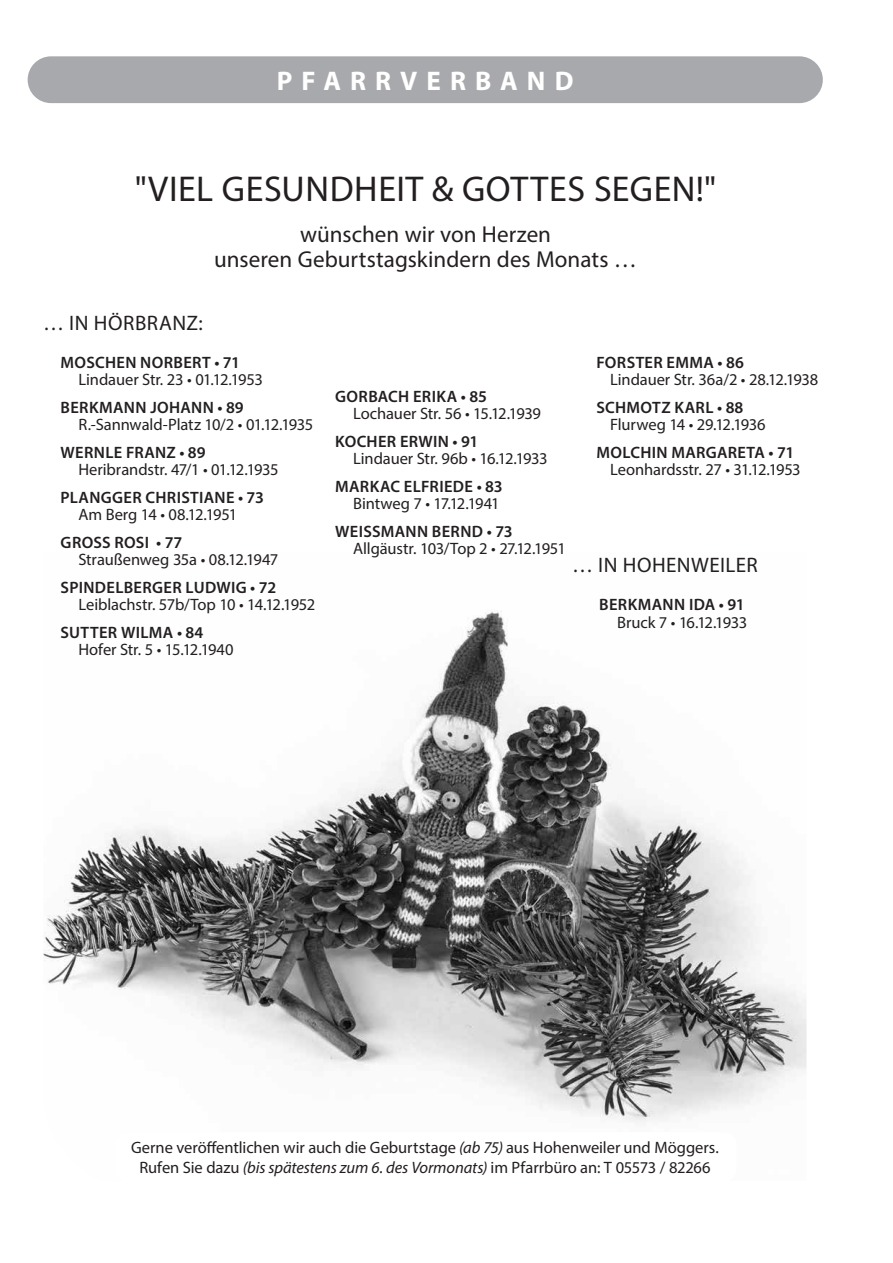
<style>
.page{position:relative;width:893px;height:1263px;background:#fff}
.page>*{position:absolute;margin:0;border:0;box-sizing:border-box;transform-origin:0 0}
.t1{font:36px "Myriad Pro";letter-spacing:.015em;color:#231f20}
.t2{font:700 27px "Myriad Pro";letter-spacing:.33em;color:#fff}
.t3{font:23.1px/25.2px "Myriad Pro";color:#231f20;text-align:center}
.t4{font:21px "Myriad Pro";letter-spacing:.02em;color:#231f20}
.t5{font:16.5px/19.8px "Myriad Pro";letter-spacing:-.005em;color:#231f20;text-align:center}
.t6{font:600 16.5px "Myriad Pro";letter-spacing:.02em;color:#231f20}
.t7{font:16.5px "Myriad Pro";letter-spacing:-.025em;color:#231f20}
.s1{font-style:italic}
</style>
<div class="page">
<div style="left:28px;top:56px;width:795px;height:47px;background:#a8a9ad;border-radius:23px"></div>
<img style="left:43px;top:611px;width:763px;height:511px">
<h2 class="t2" style="left:277px;top:63px;width:298px">PFARRVERBAND</h2>
<h1 class="t1" style="left:135px;top:167px;width:583px">"VIEL GESUNDHEIT &amp; GOTTES SEGEN!"</h1>
<h3 class="t3" style="left:214px;top:221px;width:424px">wünschen wir von Herzen<br>unseren Geburtstagskindern des Monats …</h3>
<p class="t4" style="left:43px;top:310px;width:161px">… IN HÖRBRANZ:</p>
<p class="t6" style="left:61px;top:352px;width:181px">MOSCHEN NORBERT • 71</p>
<p class="t6" style="left:61px;top:397px;width:185px">BERKMANN JOHANN • 89</p>
<p class="t6" style="left:61px;top:442px;width:146px">WERNLE FRANZ • 89</p>
<p class="t6" style="left:61px;top:487px;width:205px">PLANGGER CHRISTIANE • 73</p>
<p class="t6" style="left:61px;top:532px;width:123px">GROSS ROSI • 77</p>
<p class="t6" style="left:61px;top:577px;width:217px">SPINDELBERGER LUDWIG • 72</p>
<p class="t6" style="left:61px;top:622px;width:144px">SUTTER WILMA • 84</p>
<p class="t5" style="left:78px;top:369px;width:186px">Lindauer Str. 23 • 01.12.1953</p>
<p class="t5" style="left:78px;top:414px;width:236px">R.-Sannwald-Platz 10/2 • 01.12.1935</p>
<p class="t5" style="left:78px;top:459px;width:202px">Heribrandstr. 47/1 • 01.12.1935</p>
<p class="t5" style="left:78px;top:504px;width:160px">Am Berg 14 • 08.12.1951</p>
<p class="t5" style="left:78px;top:549px;width:201px">Straußenweg 35a • 08.12.1947</p>
<p class="t5" style="left:78px;top:594px;width:238px">Leiblachstr. 57b/Top 10 • 14.12.1952</p>
<p class="t5" style="left:78px;top:639px;width:157px">Hofer Str. 5 • 15.12.1940</p>
<p class="t6" style="left:335px;top:386px;width:153px">GORBACH ERIKA • 85</p>
<p class="t6" style="left:335px;top:431px;width:145px">KOCHER ERWIN • 91</p>
<p class="t6" style="left:335px;top:476px;width:169px">MARKAC ELFRIEDE • 83</p>
<p class="t6" style="left:335px;top:521px;width:179px">WEISSMANN BERND • 73</p>
<p class="t5" style="left:353px;top:403px;width:189px">Lochauer Str. 56 • 15.12.1939</p>
<p class="t5" style="left:353px;top:448px;width:196px">Lindauer Str. 96b • 16.12.1933</p>
<p class="t5" style="left:353px;top:493px;width:148px">Bintweg 7 • 17.12.1941</p>
<p class="t5" style="left:353px;top:538px;width:214px">Allgäustr. 103/Top 2 • 27.12.1951</p>
<p class="t6" style="left:596px;top:352px;width:149px">FORSTER EMMA • 86</p>
<p class="t6" style="left:596px;top:397px;width:149px">SCHMOTZ KARL • 88</p>
<p class="t6" style="left:596px;top:442px;width:199px">MOLCHIN MARGARETA • 71</p>
<p class="t5" style="left:610px;top:369px;width:210px">Lindauer Str. 36a/2 • 28.12.1938</p>
<p class="t5" style="left:610px;top:414px;width:157px">Flurweg 14 • 29.12.1936</p>
<p class="t5" style="left:610px;top:459px;width:192px">Leonhardsstr. 27 • 31.12.1953</p>
<p class="t4" style="left:572px;top:552px;width:187px">… IN HOHENWEILER</p>
<p class="t6" style="left:599px;top:594px;width:147px">BERKMANN IDA • 91</p>
<p class="t7" style="left:617px;top:612px;width:132px">Bruck 7 • 16.12.1933</p>
<p class="t5" style="left:131px;top:1137px;width:589px">Gerne veröffentlichen wir auch die Geburtstage <span class="s1">(ab 75)</span> aus Hohenweiler und Möggers.<br>Rufen Sie dazu <span class="s1">(bis spätestens zum 6. des Vormonats)</span> im Pfarrbüro an: T 05573 / 82266</p>
</div>
